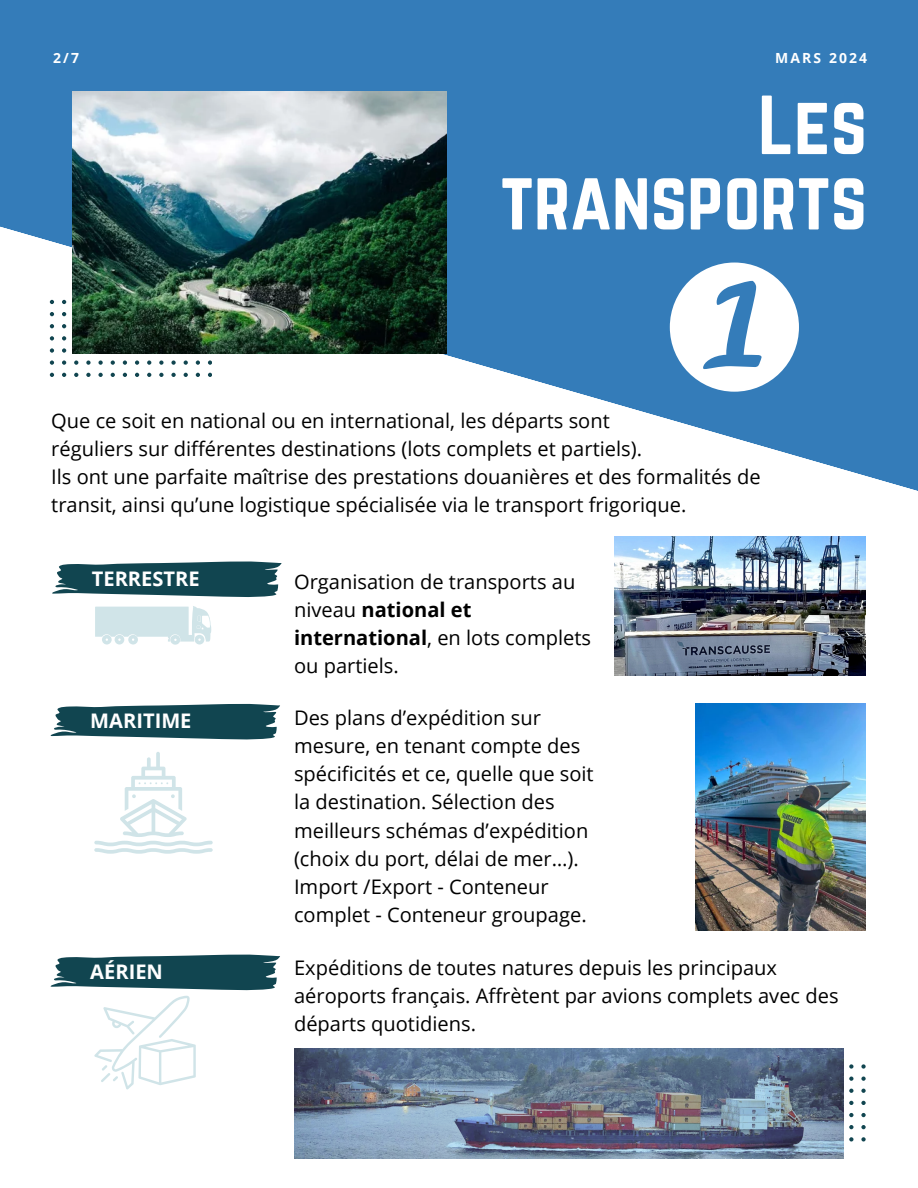
<style>
.page{position:relative;width:918px;height:1188px;background:#fff}
.page>*{position:absolute;margin:0;border:0;box-sizing:border-box;transform-origin:0 0}
.t1{font:73.2px/75.3px "Norwester";color:#fff;text-align:right}
.t2{font:20.1px/28.2px "Open Sans";color:#000}
.t3{font:700 20.1px "Open Sans";color:#fff}
.t4{font:700 13.95px "Open Sans";letter-spacing:.15em;color:#fff}
.s1{font-weight:700}
</style>
<div class="page">
<svg style="left:0;top:0;width:918px;height:491px;fill:#347cb9"></svg>
<svg style="left:670px;top:263px;width:129px;height:129px"></svg>
<svg style="left:50px;top:300px;width:4px;height:4px"></svg>
<svg style="left:62px;top:300px;width:4px;height:4px"></svg>
<svg style="left:50px;top:312px;width:4px;height:4px"></svg>
<svg style="left:62px;top:312px;width:4px;height:4px"></svg>
<svg style="left:50px;top:324px;width:4px;height:4px"></svg>
<svg style="left:62px;top:324px;width:4px;height:4px"></svg>
<svg style="left:50px;top:336px;width:4px;height:5px"></svg>
<svg style="left:62px;top:336px;width:4px;height:5px"></svg>
<svg style="left:50px;top:348px;width:4px;height:5px"></svg>
<svg style="left:62px;top:348px;width:4px;height:5px"></svg>
<svg style="left:50px;top:360px;width:4px;height:5px"></svg>
<svg style="left:62px;top:360px;width:4px;height:5px"></svg>
<svg style="left:74px;top:360px;width:4px;height:5px"></svg>
<svg style="left:86px;top:360px;width:5px;height:5px"></svg>
<svg style="left:98px;top:360px;width:5px;height:5px"></svg>
<svg style="left:111px;top:360px;width:4px;height:5px"></svg>
<svg style="left:123px;top:360px;width:4px;height:5px"></svg>
<svg style="left:50px;top:373px;width:4px;height:4px"></svg>
<svg style="left:62px;top:373px;width:4px;height:4px"></svg>
<svg style="left:74px;top:373px;width:4px;height:4px"></svg>
<svg style="left:86px;top:373px;width:5px;height:4px"></svg>
<svg style="left:98px;top:373px;width:5px;height:4px"></svg>
<svg style="left:111px;top:373px;width:4px;height:4px"></svg>
<svg style="left:123px;top:373px;width:4px;height:4px"></svg>
<svg style="left:135px;top:360px;width:4px;height:5px"></svg>
<svg style="left:147px;top:360px;width:4px;height:5px"></svg>
<svg style="left:159px;top:360px;width:5px;height:5px"></svg>
<svg style="left:171px;top:360px;width:5px;height:5px"></svg>
<svg style="left:184px;top:360px;width:4px;height:5px"></svg>
<svg style="left:196px;top:360px;width:4px;height:5px"></svg>
<svg style="left:208px;top:360px;width:4px;height:5px"></svg>
<svg style="left:135px;top:373px;width:4px;height:4px"></svg>
<svg style="left:147px;top:373px;width:4px;height:4px"></svg>
<svg style="left:159px;top:373px;width:5px;height:4px"></svg>
<svg style="left:171px;top:373px;width:5px;height:4px"></svg>
<svg style="left:184px;top:373px;width:4px;height:4px"></svg>
<svg style="left:196px;top:373px;width:4px;height:4px"></svg>
<svg style="left:208px;top:373px;width:4px;height:4px"></svg>
<svg style="left:52px;top:561px;width:230px;height:36px;background:#37626c"></svg>
<svg style="left:849px;top:1064px;width:5px;height:5px"></svg>
<svg style="left:861px;top:1064px;width:4px;height:5px"></svg>
<svg style="left:849px;top:1077px;width:5px;height:4px"></svg>
<svg style="left:861px;top:1077px;width:4px;height:4px"></svg>
<svg style="left:849px;top:1089px;width:5px;height:4px"></svg>
<svg style="left:861px;top:1089px;width:4px;height:4px"></svg>
<svg style="left:849px;top:1101px;width:5px;height:4px"></svg>
<svg style="left:861px;top:1101px;width:4px;height:4px"></svg>
<svg style="left:849px;top:1113px;width:5px;height:4px"></svg>
<svg style="left:861px;top:1113px;width:4px;height:4px"></svg>
<svg style="left:849px;top:1125px;width:5px;height:4px"></svg>
<svg style="left:861px;top:1125px;width:4px;height:4px"></svg>
<svg style="left:849px;top:1137px;width:5px;height:5px"></svg>
<svg style="left:861px;top:1137px;width:4px;height:5px"></svg>
<img style="left:72px;top:92px;width:375px;height:262px">
<svg style="left:50px;top:704px;width:230px;height:36px;background:#37626c"></svg>
<img style="left:614px;top:536px;width:251px;height:140px">
<img style="left:695px;top:704px;width:170px;height:227px">
<img style="left:294px;top:1048px;width:549px;height:110px">
<svg style="left:95px;top:606px;width:116px;height:38px"></svg>
<svg style="left:94px;top:752px;width:118px;height:102px"></svg>
<svg style="left:50px;top:954px;width:230px;height:135px"></svg>
<p class="t4" style="left:53px;top:48px;width:27px">2/7</p>
<p class="t4" style="left:775px;top:48px;width:93px">MARS 2024</p>
<h1 class="t1" style="left:500px;top:87px;width:368px">Les transports</h1>
<p class="t2" style="left:51px;top:406px;width:711px">Que ce soit en national ou en international, les départs sont<br>réguliers sur différentes destinations (lots complets et partiels).<br>Ils ont une parfaite maîtrise des prestations douanières et des formalités de transit, ainsi qu’une logistique spécialisée via le transport frigorique.</p>
<p class="t3" style="left:92px;top:564px;width:109px">TERRESTRE</p>
<p class="t2" style="left:294px;top:567px;width:298px">Organisation de transports au niveau <span class="s1">national et international</span>, en lots complets ou partiels.</p>
<p class="t3" style="left:90px;top:707px;width:103px">MARITIME</p>
<p class="t2" style="left:294px;top:703px;width:301px">Des plans d’expédition sur mesure, en tenant compte des spécificités et ce, quelle que soit la destination. Sélection des meilleurs schémas d’expédition (choix du port, délai de mer…).<br>Import /Export - Conteneur complet - Conteneur groupage.</p>
<p class="t3" style="left:90px;top:957px;width:74px">AÉRIEN</p>
<p class="t2" style="left:294px;top:953px;width:546px">Expéditions de toutes natures depuis les principaux aéroports français. Affrètent par avions complets avec des départs quotidiens.</p>
</div>
